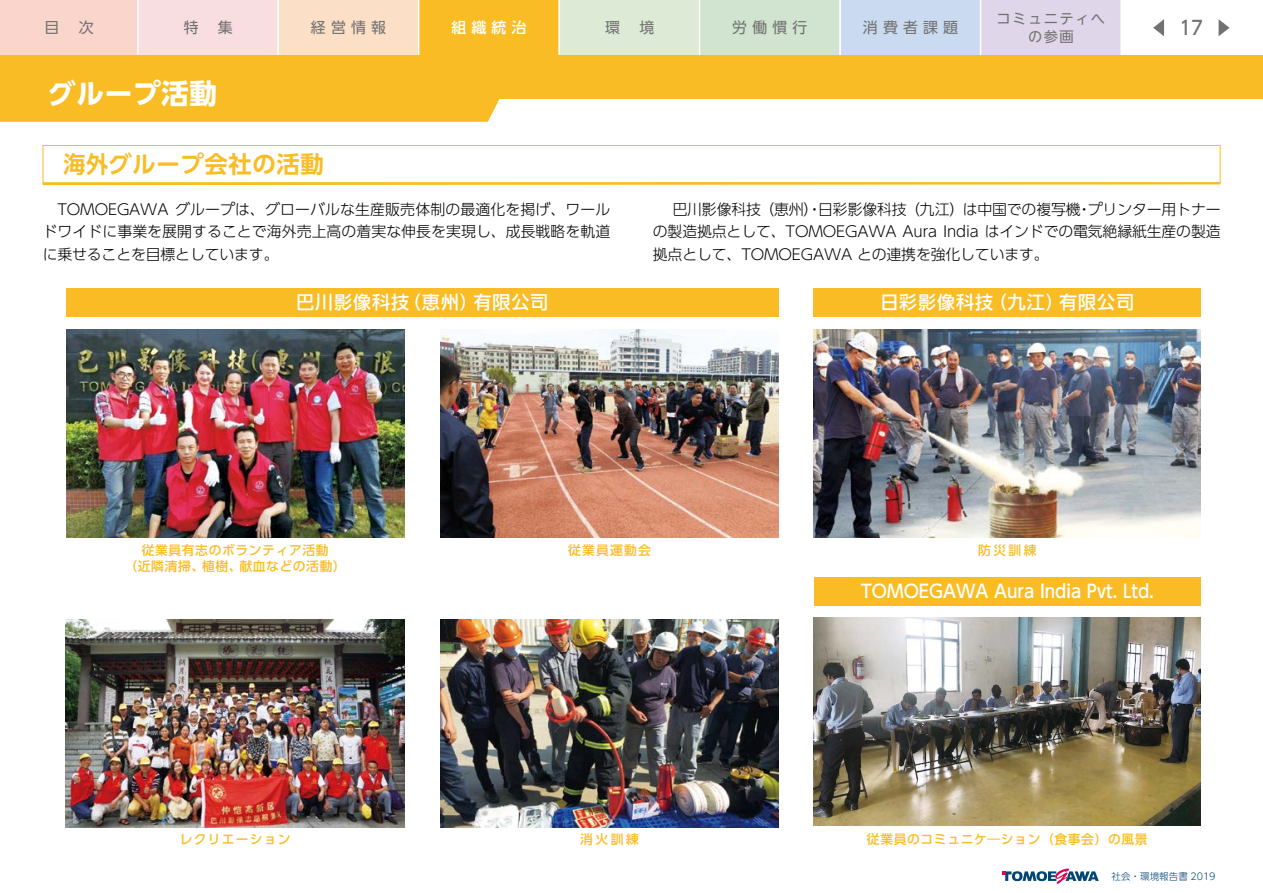
<style>
.page{position:relative;width:1263px;height:893px;background:#fff}
.page>*{position:absolute;margin:0;border:0;box-sizing:border-box;transform-origin:0 0}
.t1{font:700 27.6px "UD Shin Go Pr 6 N";letter-spacing:.025em;color:#fff}
.t2{font:700 23.4px "UD Shin Go Pr 6 N De";letter-spacing:.025em;color:#f9bc24;scale:.94 1}
.t3{font:500 19.2px "UD Shin Go NT Pr 6 N";color:#727171;scale:.9 1}
.t4{font:500 18px "UD Shin Go Pr 6 N";color:#fff}
.t5{font:500 18px "UD Shin Go Pr 6 N";color:#fff;scale:.93 1}
.t6{font:300 14.85px/22.4px "UD Shin Go Pr 6 N";letter-spacing:-.01em;color:#000;text-align:justify}
.t7{font:14.85px "UD Shin Go NT Pr 6 N";letter-spacing:.35em;color:#727171}
.t8{font:500 14.85px "UD Shin Go NT Pr 6 N";color:#fff}
.t9{font:14.25px/18px "UD Shin Go NT Pr 6 N";letter-spacing:.1em;color:#727171;text-align:center}
.t10{font:500 12.75px/15.9px "UD Shin Go Pr 6 N";letter-spacing:.05em;color:#f9bc24}
.t11{font:500 12.75px "UD Shin Go Pr 6 N";letter-spacing:.1em;color:#f9bc24}
.t12{font:300 9.6px "UD Shin Go Pr 6 N";color:#004873}
</style>
<div class="page">
<svg style="left:0;top:0;width:1121px;height:55px;background:#e7dac3"></svg>
<div style="left:0;top:99px;width:500px;height:23px;background:#f9bc24"></div>
<svg style="left:1218px;top:19px;width:11px;height:17px"></svg>
<svg style="left:1153px;top:19px;width:11px;height:17px"></svg>
<div style="left:0;top:55px;width:1263px;height:44px;background:#f9bc24"></div>
<svg style="left:1002px;top:868px;width:97px;height:16px"></svg>
<img style="left:66px;top:329px;width:338px;height:209px">
<img style="left:440px;top:329px;width:338px;height:208px">
<img style="left:66px;top:619px;width:338px;height:209px">
<img style="left:440px;top:619px;width:338px;height:209px">
<img style="left:814px;top:329px;width:387px;height:209px">
<img style="left:814px;top:617px;width:387px;height:209px">
<div style="left:43px;top:145px;width:1177px;height:38px;border:1px solid #f9bc24"></div>
<svg style="left:42px;top:181px;width:1179px;height:5px"></svg>
<div style="left:66px;top:288px;width:712px;height:29px;background:#f9bc24"></div>
<div style="left:814px;top:288px;width:387px;height:29px;background:#f9bc24"></div>
<div style="left:814px;top:577px;width:387px;height:29px;background:#f9bc24"></div>
<p class="t7" style="left:45px;top:16px;width:16px">目</p>
<p class="t7" style="left:79px;top:16px;width:16px">次</p>
<p class="t7" style="left:184px;top:16px;width:16px">特</p>
<p class="t7" style="left:218px;top:16px;width:16px">集</p>
<h1 class="t1" style="left:48px;top:71px;width:171px">グループ活動</h1>
<p class="t7" style="left:311px;top:16px;width:77px">経営情報</p>
<h2 class="t2" style="left:64px;top:145px;width:278px">海外グループ会社の活動</h2>
<p class="t8" style="left:451px;top:16px;width:77px">組織統治</p>
<p class="t7" style="left:605px;top:16px;width:16px">環</p>
<p class="t7" style="left:639px;top:16px;width:16px">境</p>
<p class="t7" style="left:732px;top:16px;width:77px">労働慣行</p>
<p class="t7" style="left:863px;top:16px;width:97px">消費者課題</p>
<p class="t9" style="left:996px;top:9px;width:110px">コミュニティへの参画</p>
<p class="t3" style="left:1180px;top:12px;width:27px">17</p>
<p class="t6" style="left:43px;top:198px;width:569px">　TOMOEGAWA グループは、グローバルな生産販売体制の最適化を掲げ、ワールドワイドに事業を展開することで海外売上高の着実な伸長を実現し、成長戦略を軌道に乗せることを目標としています。</p>
<p class="t6" style="left:1088px;top:198px;width:134px">プリンター用トナー</p>
<p class="t6" style="left:653px;top:198px;width:569px;text-align:left;text-indent:5px">　巴川影像科技（恵州）・<br>の製造拠点として、TOMOEGAWA Aura India はインドでの電気絶縁紙生産の製造拠点として、TOMOEGAWA との連携を強化しています。</p>
<p class="t6" style="left:818px;top:198px;width:264px">日彩影像科技（九江）は中国での複写機</p>
<p class="t6" style="left:1077px;top:198px;width:16px">・</p>
<p class="t4" style="left:296px;top:288px;width:114px">巴川影像科技</p>
<p class="t4" style="left:403px;top:288px;width:76px">（恵州）</p>
<p class="t4" style="left:473px;top:288px;width:76px">有限公司</p>
<p class="t10" style="left:239px;top:541px;width:108px;text-indent:-98px">従業員有志のボランティア活動<br>献血などの活動(</p>
<p class="t10" style="left:124px;top:557px;width:81px">（近隣清掃、</p>
<p class="t10" style="left:202px;top:557px;width:41px">植樹、</p>
<p class="t10" style="left:568px;top:541px;width:84px">従業員運動会</p>
<p class="t11" style="left:180px;top:829px;width:112px">レクリエーション</p>
<p class="t10" style="left:580px;top:831px;width:60px">消火訓練</p>
<p class="t4" style="left:880px;top:288px;width:114px">日彩影像科技</p>
<p class="t4" style="left:989px;top:288px;width:76px">（九江）</p>
<p class="t4" style="left:1059px;top:288px;width:76px">有限公司</p>
<p class="t10" style="left:978px;top:541px;width:60px">防災訓練</p>
<p class="t5" style="left:861px;top:576px;width:316px">TOMOEGAWA Aura India Pvt. Ltd.</p>
<p class="t10" style="left:867px;top:831px;width:282px">従業員のコミュニケ―ション（食事会）の風景</p>
<p class="t12" style="left:1111px;top:868px;width:106px">社会・環境報告書 2019</p>
</div>
